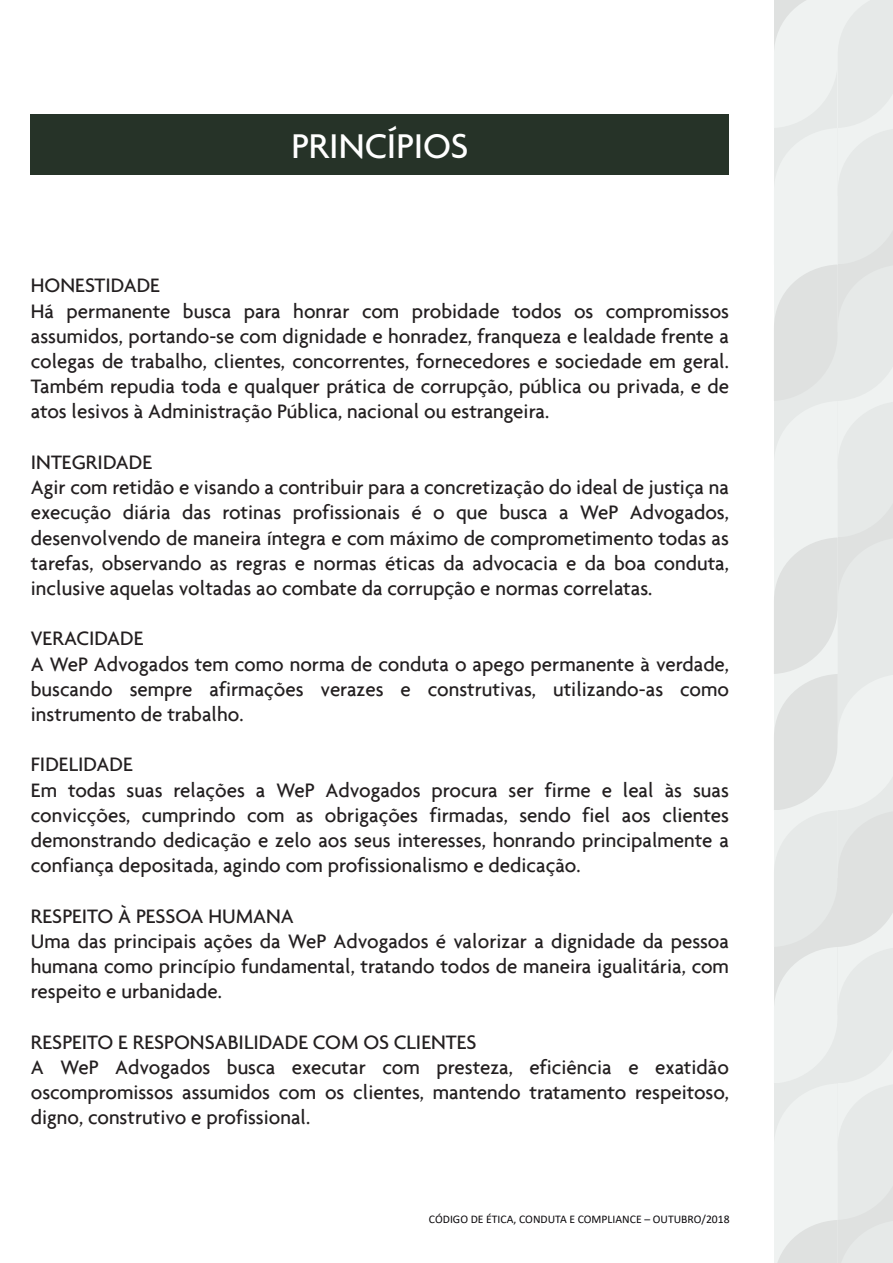
<style>
.page{position:relative;width:893px;height:1263px;background:#fff}
.page>*{position:absolute;margin:0;border:0;box-sizing:border-box;transform-origin:0 0}
.t1{font:500 36.9px "Agenda";color:#fff}
.t2{font:500 21px/25.2px "Agenda";color:#231f20}
.t3{font:11.7px "Calibri";color:#0b090c}
</style>
<div class="page">
<div style="left:31px;top:114px;width:698px;height:61px;background:#263328"></div>
<svg style="left:774px;top:0;width:119px;height:1263px"></svg>
<h1 class="t1" style="left:291px;top:124px;width:178px">PRINCÍPIOS</h1>
<p class="t2" style="left:31px;top:273px;width:700px">HONESTIDADE<br>Há permanente busca para honrar com probidade todos os compromissos assumidos, portando-se com dignidade e honradez, franqueza e lealdade frente a colegas de trabalho, clientes, concorrentes, fornecedores e sociedade em geral.<br>Também repudia toda e qualquer prática de corrupção, pública ou privada, e de atos lesivos à Administração Pública, nacional ou estrangeira.</p>
<p class="t2" style="left:31px;top:449px;width:700px">INTEGRIDADE<br>Agir com retidão e visando a contribuir para a concretização do ideal de justiça na execução diária das rotinas profissionais é o que busca a WeP Advogados, desenvolvendo de maneira íntegra e com máximo de comprometimento todas as tarefas, observando as regras e normas éticas da advocacia e da boa conduta, inclusive aquelas voltadas ao combate da corrupção e normas correlatas.</p>
<p class="t2" style="left:31px;top:625px;width:700px">VERACIDADE<br>A WeP Advogados tem como norma de conduta o apego permanente à verdade, buscando sempre afirmações verazes e construtivas, utilizando-as como instrumento de trabalho.</p>
<p class="t2" style="left:31px;top:751px;width:700px">FIDELIDADE<br>Em todas suas relações a WeP Advogados procura ser firme e leal às suas convicções, cumprindo com as obrigações firmadas, sendo fiel aos clientes demonstrando dedicação e zelo aos seus interesses, honrando principalmente a confiança depositada, agindo com profissionalismo e dedicação.</p>
<p class="t2" style="left:31px;top:903px;width:700px">RESPEITO À PESSOA HUMANA<br>Uma das principais ações da WeP Advogados é valorizar a dignidade da pessoa humana como princípio fundamental, tratando todos de maneira igualitária, com respeito e urbanidade.</p>
<p class="t2" style="left:31px;top:1029px;width:700px">RESPEITO E RESPONSABILIDADE COM OS CLIENTES<br>A WeP Advogados busca executar com presteza, eficiência e exatidão oscompromissos assumidos com os clientes, mantendo tratamento respeitoso, digno, construtivo e profissional.</p>
<p class="t3" style="left:429px;top:1211px;width:302px">CÓDIGO DE ÉTICA, CONDUTA E COMPLIANCE – OUTUBRO/2018</p>
</div>
